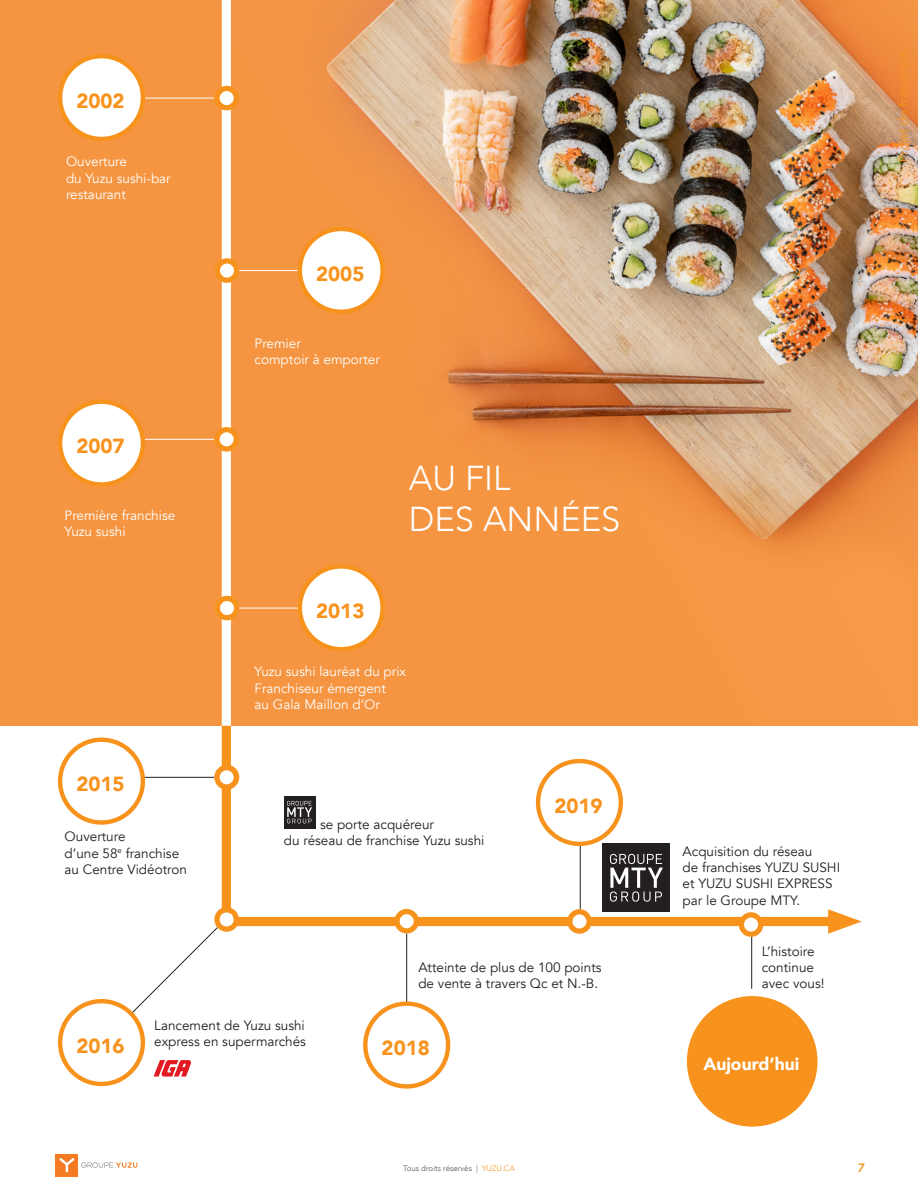
<style>
.page{position:relative;width:918px;height:1188px;background:#fff}
.page>*{position:absolute;margin:0;border:0;box-sizing:border-box;transform-origin:0 0}
._02-Titre{font:300 34.5px/41.4px "Avenir";color:#fff}
.t1{font:900 20.4px "Avenir";color:#f7931d}
.t2{font:900 17.55px "Avenir";color:#fff}
.Texte_Courant{font:13.5px/16.2px "Avenir";color:#231f20}
.Texte_Courant-2{font:13.5px/16.2px "Avenir";color:#fff}
.t3{font:12.6px "Avenir";color:#f7931d}
.t4{font:italic 800 12px "Avenir";color:#f7931d}
.t5{font:300 7.95px "Avenir";color:#4a5255}
.s1{color:#f7931d}
</style>
<div class="page">
<img style="left:0;top:0;width:918px;height:726px">
<svg style="left:81px;top:1162px;width:56px;height:6px"></svg>
<div style="left:55px;top:1154px;width:23px;height:22px;background:#f47b21"></div>
<svg style="left:59px;top:1158px;width:16px;height:14px"></svg>
<div style="left:222px;top:0;width:9px;height:925px;background:#f7931d"></div>
<div style="left:222px;top:0;width:9px;height:726px;background:#fff"></div>
<hr style="left:751px;top:937px;width:1px;height:141px;background:#231f20">
<div style="left:284px;top:796px;width:32px;height:32px;background:#231f20"></div>
<svg style="left:287px;top:801px;width:25px;height:22px"></svg>
<div style="left:222px;top:917px;width:620px;height:9px;background:#f7931d"></div>
<svg style="left:828px;top:909px;width:34px;height:25px"></svg>
<hr style="left:580px;top:768px;width:1px;height:141px;background:#231f20">
<svg style="left:570px;top:912px;width:19px;height:19px"></svg>
<div style="left:567px;top:909px;width:25px;height:25px;border:5px solid #f7931d;border-radius:50%"></div>
<hr style="left:406px;top:934px;width:1px;height:109px;background:#231f20">
<svg style="left:397px;top:912px;width:19px;height:19px"></svg>
<div style="left:394px;top:909px;width:25px;height:25px;border:5px solid #f7931d;border-radius:50%"></div>
<svg style="left:741px;top:915px;width:20px;height:19px"></svg>
<div style="left:739px;top:912px;width:24px;height:25px;border:5px solid #f7931d;border-radius:50%"></div>
<hr style="left:234px;top:270px;width:141px;height:1px;background:#fff">
<hr style="left:234px;top:608px;width:141px;height:1px;background:#fff">
<div style="left:300px;top:229px;width:83px;height:83px;background:#fff;border-radius:50%"></div>
<div style="left:298px;top:227px;width:87px;height:87px;border:4px solid #f7931d;border-radius:50%"></div>
<div style="left:300px;top:566px;width:83px;height:83px;background:#fff;border-radius:50%"></div>
<div style="left:298px;top:564px;width:87px;height:87px;border:4px solid #f7931d;border-radius:50%"></div>
<svg style="left:217px;top:261px;width:20px;height:19px"></svg>
<div style="left:215px;top:258px;width:24px;height:25px;border:5px solid #f7931d;border-radius:50%"></div>
<div style="left:217px;top:598px;width:20px;height:20px;background:#fff;border-radius:50%"></div>
<div style="left:215px;top:596px;width:24px;height:24px;border:5px solid #f7931d;border-radius:50%"></div>
<div style="left:215px;top:765px;width:24px;height:24px;border:5px solid #f7931d;border-radius:50%"></div>
<hr style="left:105px;top:98px;width:109px;height:1px;background:#fff">
<hr style="left:105px;top:439px;width:109px;height:1px;background:#fff">
<svg style="left:217px;top:430px;width:19px;height:19px"></svg>
<div style="left:214px;top:427px;width:25px;height:25px;border:5px solid #f7931d;border-radius:50%"></div>
<hr style="left:105px;top:777px;width:109px;height:1px;background:#231f20">
<svg style="left:217px;top:768px;width:19px;height:19px"></svg>
<div style="left:214px;top:765px;width:25px;height:25px;border:5px solid #f7931d;border-radius:50%"></div>
<svg style="left:217px;top:88px;width:19px;height:20px"></svg>
<div style="left:214px;top:86px;width:25px;height:24px;border:5px solid #f7931d;border-radius:50%"></div>
<div style="left:60px;top:402px;width:83px;height:82px;background:#fff;border-radius:50%"></div>
<div style="left:58px;top:400px;width:87px;height:87px;border:4px solid #f7931d;border-radius:50%"></div>
<div style="left:60px;top:740px;width:83px;height:82px;background:#fff;border-radius:50%"></div>
<div style="left:58px;top:738px;width:87px;height:87px;border:4px solid #f7931d;border-radius:50%"></div>
<div style="left:60px;top:56px;width:83px;height:83px;background:#fff;border-radius:50%"></div>
<div style="left:58px;top:54px;width:87px;height:87px;border:4px solid #f7931d;border-radius:50%"></div>
<div style="left:683px;top:992px;width:138px;height:138px;background:#f7931d;border-radius:50%"></div>
<div style="left:680px;top:989px;width:145px;height:145px;border:7px solid #fff;border-radius:50%"></div>
<div style="left:365px;top:1004px;width:83px;height:82px;background:#fff;border-radius:50%"></div>
<div style="left:363px;top:1001px;width:87px;height:88px;border:4px solid #f7931d;border-radius:50%"></div>
<div style="left:538px;top:761px;width:83px;height:83px;background:#fff;border-radius:50%"></div>
<div style="left:536px;top:759px;width:87px;height:87px;border:4px solid #f7931d;border-radius:50%"></div>
<svg style="left:116px;top:905px;width:129px;height:123px"></svg>
<div style="left:60px;top:1001px;width:83px;height:83px;background:#fff;border-radius:50%"></div>
<div style="left:58px;top:999px;width:87px;height:87px;border:4px solid #f7931d;border-radius:50%"></div>
<svg style="left:154px;top:1060px;width:37px;height:17px"></svg>
<div style="left:602px;top:843px;width:68px;height:69px;background:#231f20"></div>
<svg style="left:610px;top:854px;width:53px;height:48px"></svg>
<p class="t1" style="left:76px;top:83px;width:50px">2002</p>
<p class="Texte_Courant-2" style="left:66px;top:154px;width:106px">Ouverture<br>du Yuzu sushi-bar restaurant</p>
<p class="t1" style="left:76px;top:429px;width:50px">2007</p>
<p class="Texte_Courant-2" style="left:65px;top:507px;width:112px">Première franchise<br>Yuzu sushi</p>
<p class="t1" style="left:76px;top:767px;width:50px">2015</p>
<p class="t1" style="left:316px;top:256px;width:50px">2005</p>
<p class="Texte_Courant-2" style="left:255px;top:335px;width:127px">Premier<br>comptoir à emporter</p>
<p class="t1" style="left:316px;top:593px;width:50px">2013</p>
<p class="_02-Titre" style="left:409px;top:457px;width:213px">AU FIL<br>DES ANNÉES</p>
<p class="Texte_Courant-2" style="left:255px;top:664px;width:153px">Yuzu sushi lauréat du prix<br>Franchiseur émergent<br>au Gala Maillon d’Or</p>
<p class="t1" style="left:554px;top:788px;width:50px">2019</p>
<p class="Texte_Courant" style="left:320px;top:816px;width:115px">se porte acquéreur</p>
<p class="Texte_Courant" style="left:65px;top:829px;width:62px">Ouverture</p>
<p class="Texte_Courant" style="left:284px;top:832px;width:202px">du réseau de franchise Yuzu sushi</p>
<p class="Texte_Courant" style="left:65px;top:845px;width:124px">d’une 58<sup>e</sup> franchise au Centre Vidéotron</p>
<p class="t1" style="left:76px;top:1028px;width:50px">2016</p>
<p class="Texte_Courant" style="left:154px;top:1017px;width:153px">Lancement de Yuzu sushi express en supermarchés</p>
<p class="Texte_Courant" style="left:418px;top:960px;width:185px">Atteinte de plus de 100 points de vente à travers Qc et N.-B.</p>
<p class="t1" style="left:382px;top:1031px;width:50px">2018</p>
<p class="t3" style="left:893px;top:162px;width:113px;rotate:-90deg">Projet de franchises</p>
<p class="Texte_Courant" style="left:683px;top:844px;width:159px">Acquisition du réseau<br>de franchises YUZU SUSHI et YUZU SUSHI EXPRESS par le Groupe MTY.</p>
<p class="Texte_Courant" style="left:762px;top:943px;width:64px">L’histoire continue avec vous!</p>
<p class="t2" style="left:703px;top:1049px;width:97px">Aujourd’hui</p>
<p class="t5" style="left:403px;top:1164px;width:113px">Tous droits réservés | <span class="s1">YUZU.CA</span></p>
<p class="t4" style="left:857px;top:1161px;width:9px">7</p>
</div>
